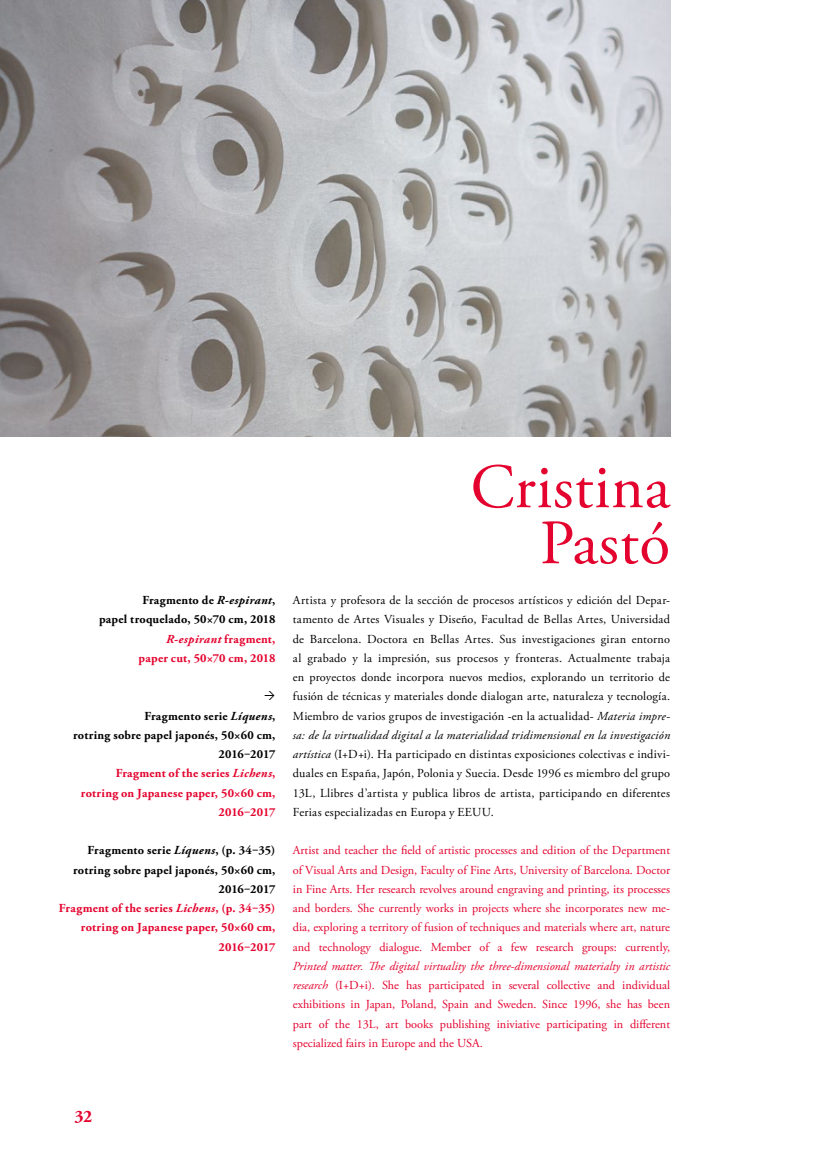
<style>
.page{position:relative;width:819px;height:1166px;background:#fff}
.page>*{position:absolute;margin:0;border:0;box-sizing:border-box;transform-origin:0 0}
.t1{font:63px/56px "Adobe Garamond Pro";letter-spacing:.01em;color:#e4032e;text-align:right}
.t2{font:700 17.5px "Adobe Garamond Pro";color:#e4032e}
.t3{font:12.25px/19.2px "Adobe Garamond Pro";letter-spacing:.02em;color:#000;text-align:justify}
.t4{font:12.25px/19.2px "Adobe Garamond Pro";color:#e4032e;text-align:justify}
.t5{font:700 12.25px/19.2px "Adobe Garamond Pro";letter-spacing:.02em;color:#e4032e;text-align:right}
.t6{font:700 12.25px/19.2px "Adobe Garamond Pro";letter-spacing:.02em;color:#000;text-align:right}
.s1{font-style:italic}
.s2{font-style:italic;color:#e4032e}
.s3{color:#e4032e}
.s4{color:#000}
.s5{font-style:italic;color:#000}
</style>
<div class="page">
<img style="left:0;top:0;width:670px;height:437px">
<p class="t6" style="left:99px;top:591px;width:178px">Fragmento de <span class="s1">R-espirant</span>,<br>papel troquelado, 50×70 cm, 2018<br><span class="s2">R-espirant</span> <span class="s3">fragment,<br>paper cut, 50×70 cm, 2018</span></p>
<p class="t5" style="left:73px;top:706px;width:204px"><span class="s4">Fragmento serie</span> <span class="s5">Líquens</span><span class="s4">,<br>rotring sobre papel japonés, 50×60 cm,<br>2016‒2017<br></span>Fragment of the series <span class="s1">Lichens</span>,<br>rotring on Japanese paper, 50×60 cm,<br>2016‒2017</p>
<p class="t5" style="left:59px;top:841px;width:218px"><span class="s4">Fragmento serie</span> <span class="s5">Líquens</span><span class="s4">, (p. 34‒35) rotring sobre papel japonés, 50×60 cm,<br>2016‒2017<br></span>Fragment of the series <span class="s1">Lichens</span>, (p. 34‒35) rotring on Japanese paper, 50×60 cm,<br>2016‒2017</p>
<h1 class="t1" style="left:470px;top:461px;width:201px">Cristina<br>Pastó</h1>
<p class="t3" style="left:293px;top:591px;width:379px">Artista y profesora de la sección de procesos artísticos y edición del Depar&shy;tamento de Artes Visuales y Diseño, Facultad de Bellas Artes, Universidad de Barcelona. Doctora en Bellas Artes. Sus investigaciones giran entorno al grabado y la impresión, sus procesos y fronteras. Actualmente trabaja en proyectos donde incorpora nuevos medios, explorando un territorio de fusión de técnicas y materiales donde dialogan arte, naturaleza y tecnología.<br>Miembro de varios grupos de investigación -en la actualidad- <span class="s1">Materia impre&shy;sa: de la virtualidad digital a la materialidad tridimensional en la investigación artística</span> (I+D+i). Ha participado en distintas exposiciones colectivas e indivi&shy;duales en España, Japón, Polonia y Suecia. Desde 1996 es miembro del grupo 13L, Llibres d’artista y publica libros de artista, participando en diferentes Ferias especializadas en Europa y EEUU.</p>
<p class="t4" style="left:293px;top:841px;width:379px">Artist and teacher the field of artistic processes and edition of the Department of Visual Arts and Design, Faculty of Fine Arts, University of Barcelona. Doctor in Fine Arts. Her research revolves around engraving and printing, its processes and borders. She currently works in projects where she incorporates new me&shy;dia, exploring a territory of fusion of techniques and materials where art, nature and technology dialogue. Member of a few research groups: currently,</p>
<p class="t4" style="left:293px;top:957px;width:379px"><span class="s1">Printed matter. The digital virtuality the three-dimensional materialty in artistic research</span> (I+D+i). She has participated in several collective and individual exhibitions in Japan, Poland, Spain and Sweden. Since 1996, she has been part of the 13L, art books publishing iniviative participating in different specialized fairs in Europe and the USA.</p>
<h2 class="t2" style="left:74px;top:1106px;width:19px">32</h2>
</div>
